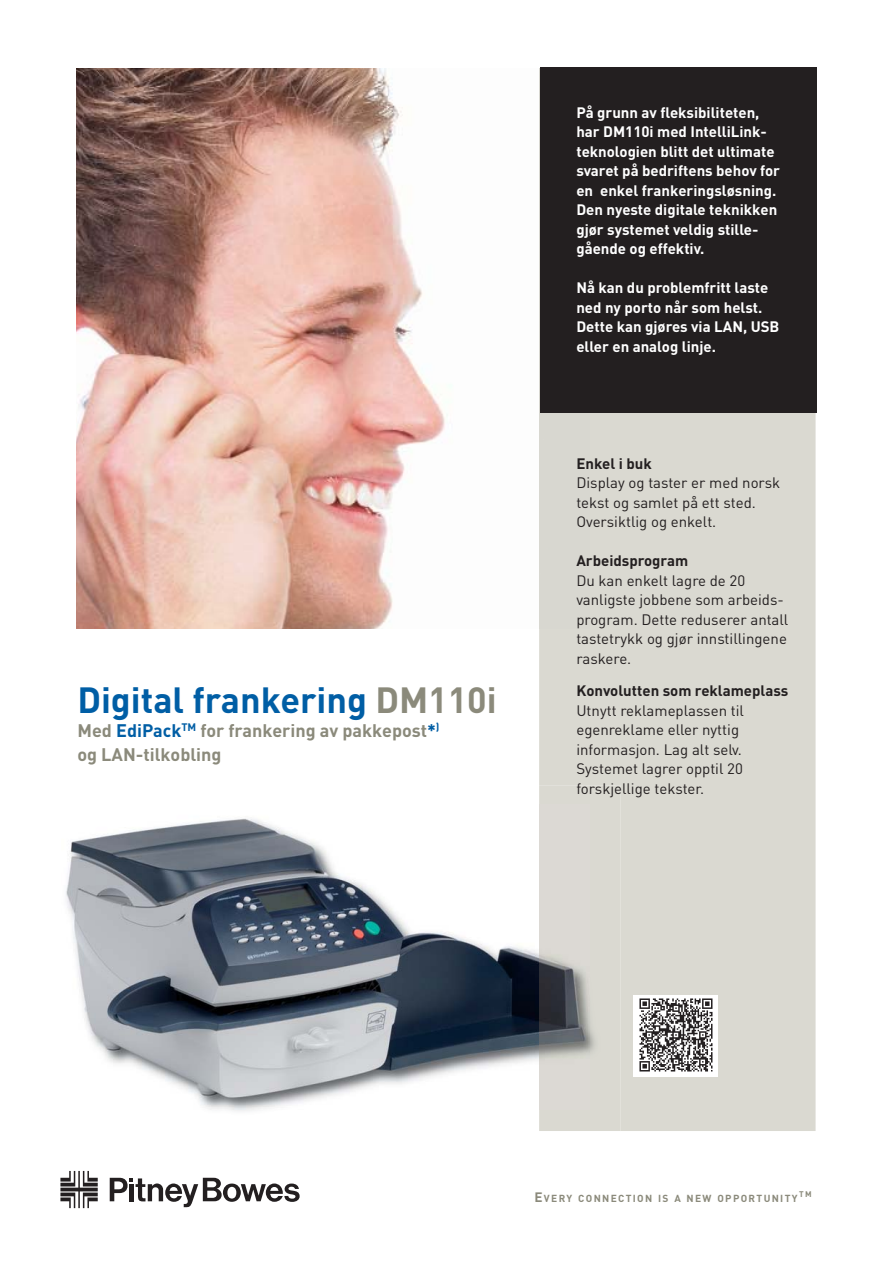
<style>
.page{position:relative;width:893px;height:1263px;background:#fff}
.page>*{position:absolute;margin:0;border:0;box-sizing:border-box;transform-origin:0 0}
.t1{font:700 36px "DIN";color:#005ea5}
.t2{font:700 18px/24px "DIN";color:#8b8a7b}
.t3{font:15px/19.5px "DIN";color:#231f20}
.t4{font:700 15px/19.5px "DIN";color:#fff}
.t5{font:700 15px "DIN";color:#231f20}
.t6{font:700 10.2px "DIN";letter-spacing:.13em;color:#8b8a7b}
.s1{color:#8b8a7b}
.s2{color:#005ea5}
.s3{font-size:13.5px}
</style>
<div class="page">
<svg style="left:110px;top:1178px;width:190px;height:29px"></svg>
<svg style="left:60px;top:1171px;width:38px;height:37px"></svg>
<img style="left:66px;top:818px;width:473px;height:291px">
<img style="left:76px;top:69px;width:369px;height:560px">
<div style="left:539px;top:68px;width:276px;height:1063px;background:#dad9d1"></div>
<img style="left:539px;top:786px;width:82px;height:345px">
<div style="left:539px;top:69px;width:50px;height:560px;background:#d8d7d0"></div>
<div style="left:633px;top:995px;width:85px;height:81px;background:#fff"></div>
<img style="left:639px;top:998px;width:74px;height:74px">
<div style="left:540px;top:67px;width:276px;height:345px;background:#231f20"></div>
<h1 class="t1" style="left:77px;top:687px;width:421px">Digital frankering <span class="s1">DM110i</span></h1>
<p class="t2" style="left:77px;top:720px;width:364px">Med <span class="s2">EdiPack</span><sup>TM</sup> for frankering av pakkepost<span class="s2">*</span><sup>) </sup>og LAN-tilkobling</p>
<p class="t4" style="left:576px;top:104px;width:205px">På grunn av fleksibiliteten, har DM110i med IntelliLink&shy;teknologien blitt det ultimate svaret på bedriftens behov for en enkel frankeringsløsning.<br>Den nyeste digitale teknikken gjør systemet veldig stille&shy;gående og effektiv.</p>
<p class="t4" style="left:576px;top:280px;width:205px">Nå kan du problemfritt laste ned ny porto når som helst.<br>Dette kan gjøres via LAN, USB eller en analog linje.</p>
<p class="t5" style="left:576px;top:458px;width:77px">Enkel i buk</p>
<p class="t3" style="left:576px;top:475px;width:205px">Display og taster er med norsk tekst og samlet på ett sted.<br>Oversiktlig og enkelt.</p>
<p class="t5" style="left:576px;top:556px;width:114px">Arbeidsprogram</p>
<p class="t3" style="left:576px;top:572px;width:213px">Du kan enkelt lagre de 20 vanligste jobbene som arbeids&shy;program. Dette reduserer antall tastetrykk og gjør innstillingene raskere.</p>
<p class="t5" style="left:576px;top:686px;width:213px">Konvolutten som reklameplass</p>
<p class="t3" style="left:576px;top:703px;width:169px">Utnytt reklameplassen til egenreklame eller nyttig informasjon. Lag alt selv.<br>Systemet lagrer opptil 20 forskjellige tekster.</p>
<p class="t6" style="left:534px;top:1194px;width:279px"><span class="s3">E</span>VERY CONNECTION IS A NEW OPPORTUNITY<sup>TM</sup></p>
</div>
